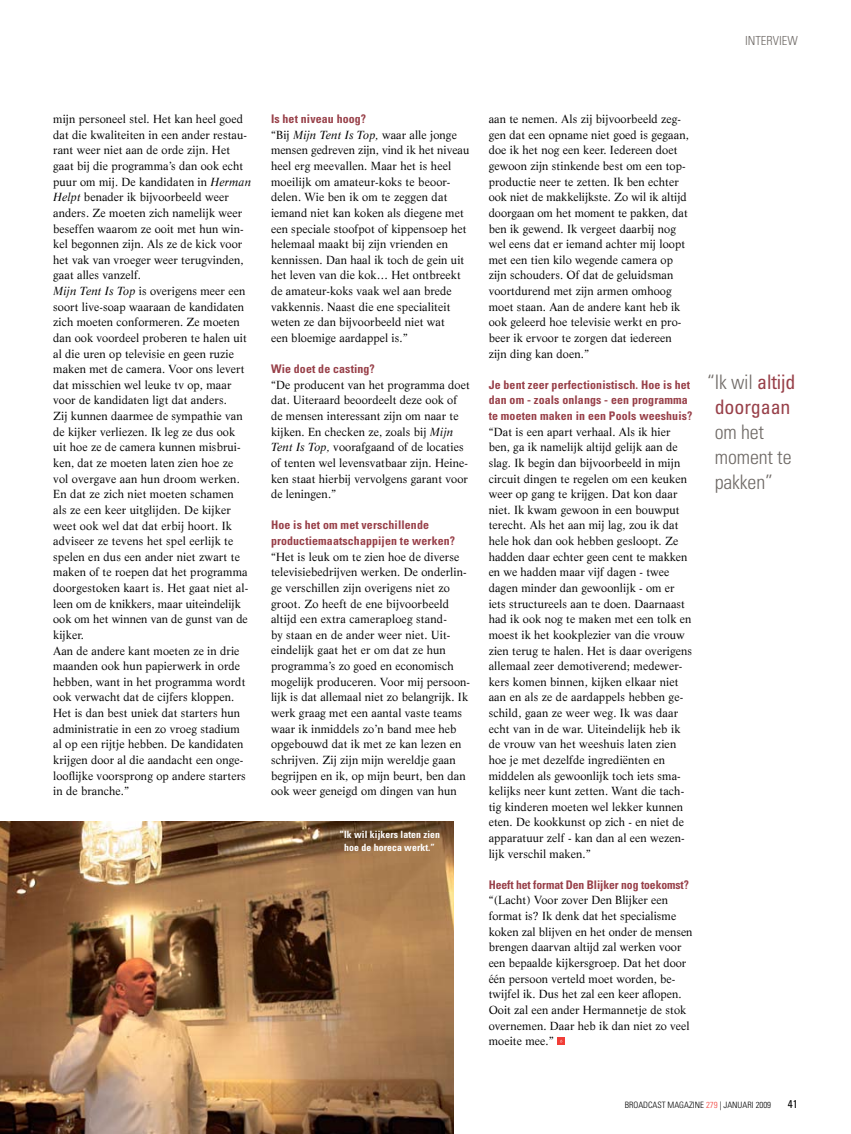
<style>
.page{position:relative;width:851px;height:1134px;background:#fff}
.page>*{position:absolute;margin:0;border:0;box-sizing:border-box;transform-origin:0 0}
.t1{font:condensed 20px/25px "Univers";color:#984049;text-align:center}
.t2{font:300 condensed 20px/25px "Univers";letter-spacing:-.005em;color:#6f6a66}
.t3{font:300 condensed 12.5px "Univers";color:#6f6a66}
.t4{font:700 condensed 11.88px/15.6px "Univers";letter-spacing:.01em;color:#984049}
.t5{font:11.5px/15.6px "Life";letter-spacing:.01em;color:#000}
.t6{font:condensed 11.25px "Univers";color:#000}
.t7{font:700 condensed 10px/13.1px "Univers";letter-spacing:.01em;color:#fff;text-align:center}
.t8{font:300 condensed 8.75px "Univers";color:#000}
.s1{font-style:italic}
.s2{font-weight:300;color:#6f6a66}
.s3{color:#f13d37}
</style>
<div class="page">
<img style="left:0;top:821px;width:453px;height:313px">
<svg style="left:557px;top:1037px;width:8px;height:8px"></svg>
<p class="t3" style="left:744px;top:33px;width:54px">INTERVIEW</p>
<p class="t5" style="left:53px;top:111px;width:199px">mijn personeel stel. Het kan heel goed dat die kwaliteiten in een ander restau&shy;rant weer niet aan de orde zijn. Het gaat bij die programma’s dan ook echt puur om mij. De kandidaten in <span class="s1">Herman Helpt</span> benader ik bijvoorbeeld weer anders. Ze moeten zich namelijk weer beseffen waarom ze ooit met hun win&shy;kel begonnen zijn. Als ze de kick voor het vak van vroeger weer terugvinden, gaat alles vanzelf.<br><span class="s1">Mijn Tent Is Top</span> is overigens meer een soort live-soap waaraan de kandidaten zich moeten conformeren. Ze moeten dan ook voordeel proberen te halen uit al die uren op televisie en geen ruzie maken met de camera. Voor ons levert dat misschien wel leuke tv op, maar voor de kandidaten ligt dat anders.<br>Zij kunnen daarmee de sympathie van de kijker verliezen. Ik leg ze dus ook uit hoe ze de camera kunnen misbrui&shy;ken, dat ze moeten laten zien hoe ze vol overgave aan hun droom werken.<br>En dat ze zich niet moeten schamen<br>als ze een keer uitglijden. De kijker weet ook wel dat dat erbij hoort. Ik adviseer ze tevens het spel eerlijk te spelen en dus een ander niet zwart te maken of te roepen dat het programma doorgestoken kaart is. Het gaat niet al&shy;leen om de knikkers, maar uiteindelijk ook om het winnen van de gunst van de kijker.<br>Aan de andere kant moeten ze in drie maanden ook hun papierwerk in orde hebben, want in het programma wordt ook verwacht dat de cijfers kloppen.<br>Het is dan best uniek dat starters hun administratie in een zo vroeg stadium al op een rijtje hebben. De kandidaten krijgen door al die aandacht een onge&shy;looflijke voorsprong op andere starters in de branche.”</p>
<p class="t4" style="left:271px;top:111px;width:97px">Is het niveau hoog?</p>
<p class="t5" style="left:271px;top:127px;width:200px">“Bij <span class="s1">Mijn Tent Is Top,</span> waar alle jonge mensen gedreven zijn, vind ik het niveau heel erg meevallen. Maar het is heel moeilijk om amateur-koks te beoor&shy;delen. Wie ben ik om te zeggen dat iemand niet kan koken als diegene met een speciale stoofpot of kippensoep het helemaal maakt bij zijn vrienden en kennissen. Dan haal ik toch de gein uit het leven van die kok… Het ontbreekt de amateur-koks vaak wel aan brede vakkennis. Naast die ene specialiteit weten ze dan bijvoorbeeld niet wat<br>een bloemige aardappel is.”</p>
<p class="t4" style="left:271px;top:361px;width:105px">Wie doet de casting?</p>
<p class="t5" style="left:271px;top:377px;width:200px">“De producent van het programma doet dat. Uiteraard beoordeelt deze ook of de mensen interessant zijn om naar te kijken. En checken ze, zoals bij <span class="s1">Mijn Tent Is Top,</span> voorafgaand of de locaties of tenten wel levensvatbaar zijn. Heine&shy;ken staat hierbij vervolgens garant voor de leningen.”</p>
<p class="t4" style="left:271px;top:517px;width:186px">Hoe is het om met verschillende productiemaatschappijen te werken?</p>
<p class="t5" style="left:271px;top:549px;width:200px">“Het is leuk om te zien hoe de diverse televisiebedrijven werken. De onderlin&shy;ge verschillen zijn overigens niet zo groot. Zo heeft de ene bijvoorbeeld altijd een extra cameraploeg stand-<br>by staan en de ander weer niet. Uit&shy;eindelijk gaat het er om dat ze hun programma’s zo goed en economisch mogelijk produceren. Voor mij persoon&shy;lijk is dat allemaal niet zo belangrijk. Ik werk graag met een aantal vaste teams waar ik inmiddels zo’n band mee heb opgebouwd dat ik met ze kan lezen en schrijven. Zij zijn mijn wereldje gaan begrijpen en ik, op mijn beurt, ben dan ook weer geneigd om dingen van hun</p>
<p class="t7" style="left:339px;top:827px;width:102px">“Ik wil kijkers laten zien hoe de horeca werkt.”</p>
<p class="t5" style="left:488px;top:111px;width:202px">aan te nemen. Als zij bijvoorbeeld zeg&shy;gen dat een opname niet goed is gegaan, doe ik het nog een keer. Iedereen doet gewoon zijn stinkende best om een top&shy;productie neer te zetten. Ik ben echter ook niet de makkelijkste. Zo wil ik altijd doorgaan om het moment te pakken, dat ben ik gewend. Ik vergeet daarbij nog wel eens dat er iemand achter mij loopt met een tien kilo wegende camera op zijn schouders. Of dat de geluidsman voortdurend met zijn armen omhoog moet staan. Aan de andere kant heb ik ook geleerd hoe televisie werkt en pro&shy;beer ik ervoor te zorgen dat iedereen zijn ding kan doen.”</p>
<p class="t4" style="left:488px;top:377px;width:205px">Je bent zeer perfectionistisch. Hoe is het dan om - zoals onlangs - een programma te moeten maken in een Pools weeshuis?</p>
<p class="t5" style="left:488px;top:424px;width:205px">“Dat is een apart verhaal. Als ik hier ben, ga ik namelijk altijd gelijk aan de slag. Ik begin dan bijvoorbeeld in mijn circuit dingen te regelen om een keuken weer op gang te krijgen. Dat kon daar niet. Ik kwam gewoon in een bouwput terecht. Als het aan mij lag, zou ik dat hele hok dan ook hebben gesloopt. Ze hadden daar echter geen cent te makken en we hadden maar vijf dagen - twee dagen minder dan gewoonlijk - om er iets structureels aan te doen. Daarnaast had ik ook nog te maken met een tolk en moest ik het kookplezier van die vrouw zien terug te halen. Het is daar overigens allemaal zeer demotiverend; medewer&shy;kers komen binnen, kijken elkaar niet aan en als ze de aardappels hebben ge&shy;schild, gaan ze weer weg. Ik was daar echt van in de war. Uiteindelijk heb ik de vrouw van het weeshuis laten zien hoe je met dezelfde ingrediënten en middelen als gewoonlijk toch iets sma&shy;kelijks neer kunt zetten. Want die tach&shy;tig kinderen moeten wel lekker kunnen eten. De kookkunst op zich - en niet de apparatuur zelf - kan dan al een wezen&shy;lijk verschil maken.”</p>
<p class="t4" style="left:488px;top:877px;width:202px">Heeft het format Den Blijker nog toekomst?</p>
<p class="t5" style="left:488px;top:892px;width:205px">“(Lacht) Voor zover Den Blijker een format is? Ik denk dat het specialisme koken zal blijven en het onder de mensen brengen daarvan altijd zal werken voor een bepaalde kijkersgroep. Dat het door één persoon verteld moet worden, be&shy;twijfel ik. Dus het zal een keer aflopen.<br>Ooit zal een ander Hermannetje de stok overnemen. Daar heb ik dan niet zo veel moeite mee.”</p>
<h1 class="t1" style="left:707px;top:369px;width:90px"><span class="s2">“ IK WIL</span> altijd doorgaan</h1>
<h1 class="t2" style="left:714px;top:420px;width:78px">OM HET<br>MOMENT TE<br>PAKKEN”</h1>
<p class="t8" style="left:624px;top:1099px;width:148px">BROADCAST MAGAZINE <span class="s3">279</span> | JANUARI 2009</p>
<p class="t6" style="left:787px;top:1096px;width:11px">41</p>
</div>
